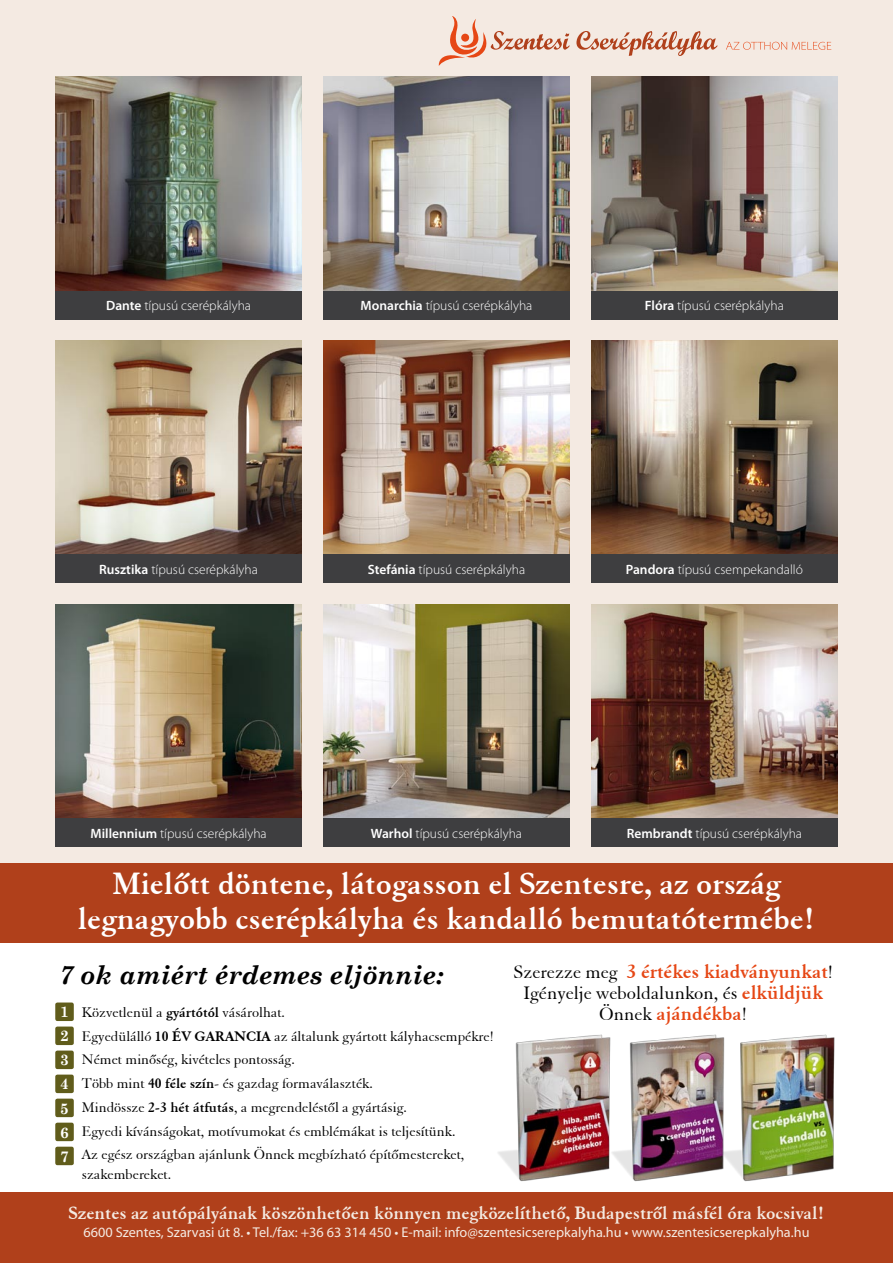
<style>
.page{position:relative;width:893px;height:1263px;background:#fff}
.page>*{position:absolute;margin:0;border:0;box-sizing:border-box;transform-origin:0 0}
.t1{font:33.45px/34.8px "Elegant Garamond HU Bold";color:#fff;text-align:center}
.t2{font:italic 700 25.65px "Century Schoolbook";color:#000}
.t3{font:21px "Elegant Garamond HU Bold";color:#e64715}
.t4{font:19.5px "Elegant Garamond HU Bold";color:#f4eae2}
.t5{font:19.5px "Elegant Garamond HU Normal";color:#000}
.t6{font:700 15.15px/24px "Century Schoolbook";color:#fff;text-align:justify}
.t7{font:15px/23.7px "Elegant Garamond HU Normal";color:#000}
.t8{font:14.25px "Myriad Pro";color:#f4eae2}
.t9{font:300 13.5px "Myriad Pro";color:#fff}
.s1{font-weight:600}
.s2{font-family:"Elegant Garamond HU Normal";font-size:19.5px;color:#000}
.s3{font-family:"Elegant Garamond HU Bold";font-size:21px;color:#e64715}
.s4{font-family:"Elegant Garamond HU Bold"}
</style>
<div class="page">
<div style="left:0;top:0;width:893px;height:878px;background:#f4eae2"></div>
<svg style="left:438px;top:16px;width:131px;height:50px"></svg>
<svg style="left:576px;top:31px;width:141px;height:25px"></svg>
<svg style="left:726px;top:42px;width:105px;height:8px"></svg>
<img style="left:55px;top:77px;width:247px;height:214px">
<div style="left:55px;top:291px;width:247px;height:28px;background:#3e3e40"></div>
<img style="left:323px;top:604px;width:247px;height:214px">
<div style="left:323px;top:818px;width:247px;height:28px;background:#3e3e40"></div>
<img style="left:55px;top:340px;width:247px;height:215px">
<div style="left:55px;top:555px;width:247px;height:28px;background:#3e3e40"></div>
<img style="left:591px;top:340px;width:247px;height:215px">
<div style="left:591px;top:555px;width:247px;height:28px;background:#3e3e40"></div>
<img style="left:323px;top:77px;width:247px;height:214px">
<div style="left:323px;top:291px;width:247px;height:28px;background:#3e3e40"></div>
<img style="left:591px;top:77px;width:247px;height:214px">
<div style="left:591px;top:291px;width:247px;height:28px;background:#3e3e40"></div>
<img style="left:323px;top:340px;width:247px;height:215px">
<div style="left:323px;top:555px;width:247px;height:28px;background:#3e3e40"></div>
<img style="left:55px;top:604px;width:247px;height:214px">
<div style="left:55px;top:818px;width:247px;height:28px;background:#3e3e40"></div>
<img style="left:591px;top:604px;width:247px;height:214px">
<div style="left:591px;top:818px;width:247px;height:28px;background:#3e3e40"></div>
<div style="left:0;top:863px;width:893px;height:80px;background:#b0401b"></div>
<div style="left:0;top:1192px;width:893px;height:71px;background:#b0401b"></div>
<img style="left:498px;top:1035px;width:101px;height:147px">
<img style="left:599px;top:1034px;width:110px;height:148px">
<img style="left:709px;top:1034px;width:126px;height:148px">
<div style="left:55px;top:1002px;width:19px;height:19px;background:#605c1b;border-radius:2px"></div>
<div style="left:55px;top:1026px;width:19px;height:19px;background:#605c1b;border-radius:2px"></div>
<div style="left:55px;top:1050px;width:19px;height:19px;background:#605c1b;border-radius:2px"></div>
<div style="left:55px;top:1074px;width:19px;height:19px;background:#605c1b;border-radius:2px"></div>
<div style="left:55px;top:1098px;width:19px;height:19px;background:#605c1b;border-radius:2px"></div>
<div style="left:55px;top:1123px;width:19px;height:18px;background:#605c1b;border-radius:2px"></div>
<div style="left:55px;top:1147px;width:19px;height:18px;background:#605c1b;border-radius:2px"></div>
<p class="t9" style="left:106px;top:298px;width:146px"><span class="s1">Dante</span> típusú cserépkályha</p>
<p class="t9" style="left:361px;top:298px;width:173px"><span class="s1">Monarchia</span> típusú cserépkályha</p>
<p class="t9" style="left:645px;top:298px;width:140px"><span class="s1">Flóra</span> típusú cserépkályha</p>
<p class="t9" style="left:368px;top:562px;width:159px"><span class="s1">Stefánia</span> típusú cserépkályha</p>
<p class="t9" style="left:99px;top:562px;width:160px"><span class="s1">Rusztika</span> típusú cserépkályha</p>
<p class="t9" style="left:626px;top:562px;width:179px"><span class="s1">Pandora</span> típusú csempekandalló</p>
<p class="t9" style="left:90px;top:825px;width:178px"><span class="s1">Millennium</span> típusú cserépkályha</p>
<p class="t9" style="left:627px;top:825px;width:177px"><span class="s1">Rembrandt</span> típusú cserépkályha</p>
<h1 class="t1" style="left:78px;top:865px;width:739px">Mielôtt döntene, látogasson el Szentesre, az ország legnagyobb cserépkályha és kandalló bemutatótermébe!</h1>
<h3 class="t3" style="left:513px;top:958px;width:321px"><span class="s2">Szerezze meg</span> 3 értékes kiadványunkat<span class="s2">!</span></h3>
<h3 class="t5" style="left:523px;top:981px;width:301px">Igényelje weboldalunkon, és <span class="s3">elküldjük</span></h3>
<h3 class="t3" style="left:599px;top:1000px;width:149px"><span class="s2">Önnek</span> ajándékba<span class="s2">!</span></h3>
<p class="t9" style="left:371px;top:825px;width:153px"><span class="s1">Warhol</span> típusú cserépkályha</p>
<h2 class="t2" style="left:58px;top:958px;width:386px">7 ok amiért érdemes eljönnie:</h2>
<p class="t6" style="left:60px;top:1000px;width:10px">1<br>2<br>3<br>4<br>5<br>6<br>7</p>
<p class="t7" style="left:82px;top:1000px;width:413px">Közvetlenül a <span class="s4">gyártótól</span> vásárolhat.<br>Egyedülálló <span class="s4">10 ÉV GARANCIA</span> az általunk gyártott kályhacsempékre!<br>Német minôség, kivételes pontosság.<br>Több mint <span class="s4">40 féle szín</span>- és gazdag formaválaszték.<br>Mindössze <span class="s4">2-3 hét átfutás</span>, a megrendeléstôl a gyártásig.<br>Egyedi kívánságokat, motívumokat és emblémákat is teljesítünk.<br>Az egész országban ajánlunk Önnek megbízható építômestereket,</p>
<p class="t7" style="left:82px;top:1162px;width:91px">szakembereket.</p>
<h3 class="t4" style="left:69px;top:1201px;width:757px">Szentes az autópályának köszönhetôen könnyen megközelíthetô, Budapestrôl másfél óra kocsival!</h3>
<p class="t8" style="left:83px;top:1224px;width:728px">6600 Szentes, Szarvasi út 8. • Tel./fax: +36 63 314 450 • E-mail: info@szentesicserepkalyha.hu • www.szentesicserepkalyha.hu</p>
</div>
